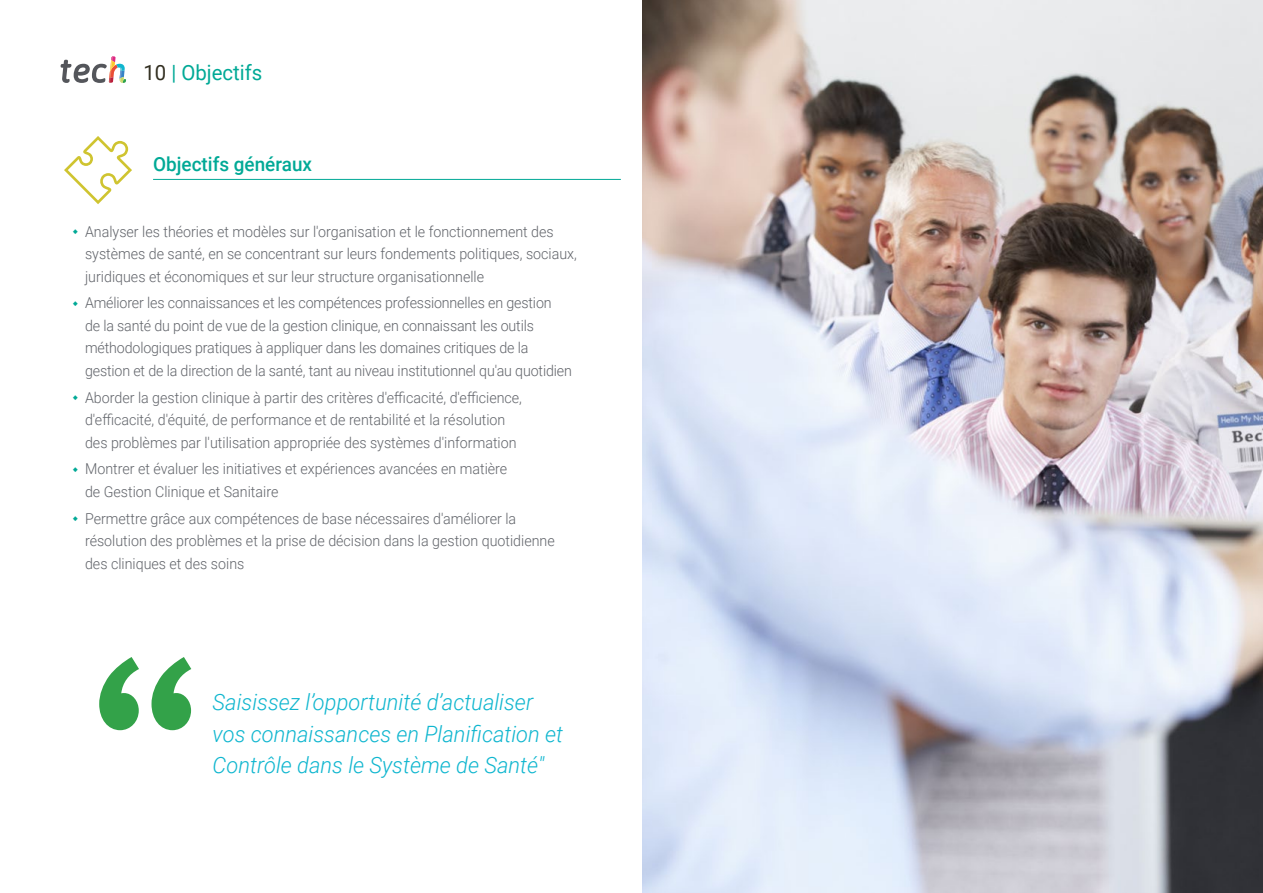
<style>
.page{position:relative;width:1263px;height:893px;background:#fff}
.page>*{position:absolute;margin:0;border:0;box-sizing:border-box;transform-origin:0 0}
.t1{font:italic 300 22.5px/31.5px "Roboto";color:#0fb6cf}
.t2{font:21px "Roboto";color:#00a996}
.t3{font:500 19.5px "Roboto";color:#00a996}
.t4{font:300 15px/22.5px "Roboto";color:#61646a;scale:.95 1}
.s1{color:#312e20}
</style>
<div class="page">
<hr style="left:153px;top:179px;width:468px;height:1px;background:#00a996">
<svg style="left:64px;top:136px;width:68px;height:68px"></svg>
<img style="left:642px;top:0;width:621px;height:893px">
<svg style="left:61px;top:56px;width:65px;height:27px"></svg>
<svg style="left:99px;top:657px;width:92px;height:73px"></svg>
<h2 class="t2" style="left:144px;top:57px;width:120px"><span class="s1">10</span> | Objectifs</h2>
<h3 class="t3" style="left:153px;top:150px;width:160px">Objectifs généraux</h3>
<p class="t4" style="left:85px;top:219px;width:519px">Analyser les théories et modèles sur l'organisation et le fonctionnement des systèmes de santé, en se concentrant sur leurs fondements politiques, sociaux, juridiques et économiques et sur leur structure organisationnelle</p>
<p class="t4" style="left:85px;top:291px;width:514px">Améliorer les connaissances et les compétences professionnelles en gestion<br>de la santé du point de vue de la gestion clinique, en connaissant les outils méthodologiques pratiques à appliquer dans les domaines critiques de la gestion et de la direction de la santé, tant au niveau institutionnel qu'au quotidien</p>
<p class="t4" style="left:85px;top:385px;width:461px">Aborder la gestion clinique à partir des critères d'efficacité, d'efficience, d'efficacité, d'équité, de performance et de rentabilité et la résolution des problèmes par l'utilisation appropriée des systèmes d'information</p>
<p class="t4" style="left:85px;top:457px;width:446px">Montrer et évaluer les initiatives et expériences avancées en matière de Gestion Clinique et Sanitaire</p>
<p class="t4" style="left:85px;top:506px;width:496px">Permettre grâce aux compétences de base nécessaires d'améliorer la résolution des problèmes et la prise de décision dans la gestion quotidienne des cliniques et des soins</p>
<h1 class="t1" style="left:213px;top:685px;width:352px">Saisissez l’opportunité d’actualiser vos connaissances en Planification et<br>Contrôle dans le Système de Santé"</h1>
</div>
